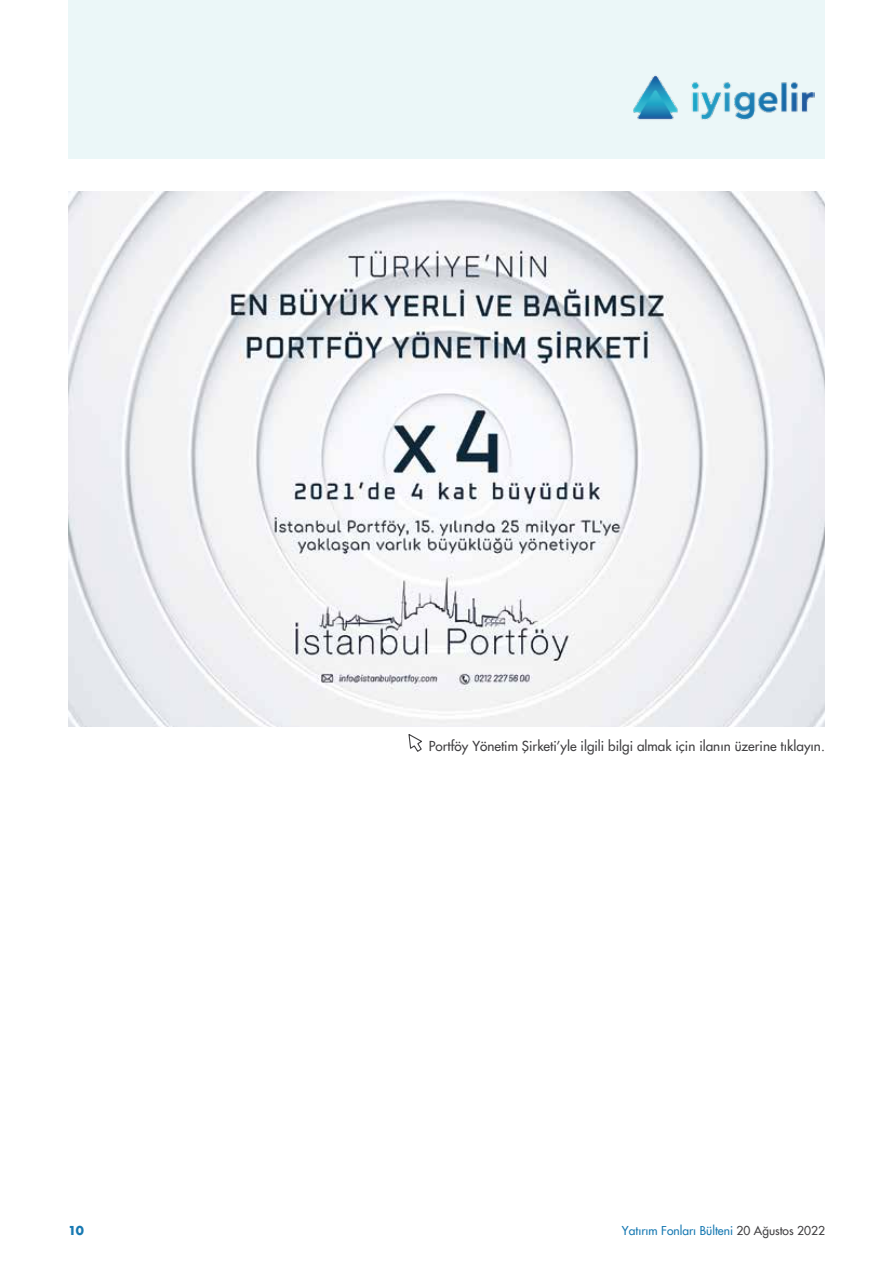
<style>
.page{position:relative;width:893px;height:1263px;background:#fff}
.page>*{position:absolute;margin:0;border:0;box-sizing:border-box;transform-origin:0 0}
.t1{font:13.5px "Futura";color:#414042}
.t2{font:12px "Futura";color:#1779b2}
.t3{font:700 12px "Futura";color:#1779b2}
.s1{color:#414042}
</style>
<div class="page">
<div style="left:68px;top:0;width:757px;height:158px;background:#ebf7f8"></div>
<img style="left:633px;top:75px;width:181px;height:45px">
<img style="left:68px;top:192px;width:757px;height:535px">
<svg style="left:408px;top:734px;width:14px;height:18px"></svg>
<p class="t1" style="left:429px;top:737px;width:397px">Portföy Yönetim Şirketi’yle ilgili bilgi almak için ilanın üzerine tıklayın.</p>
<p class="t3" style="left:68px;top:1222px;width:17px">10</p>
<p class="t2" style="left:622px;top:1223px;width:205px">Yatırım Fonları Bülteni <span class="s1">20 Ağustos 2022</span></p>
</div>
